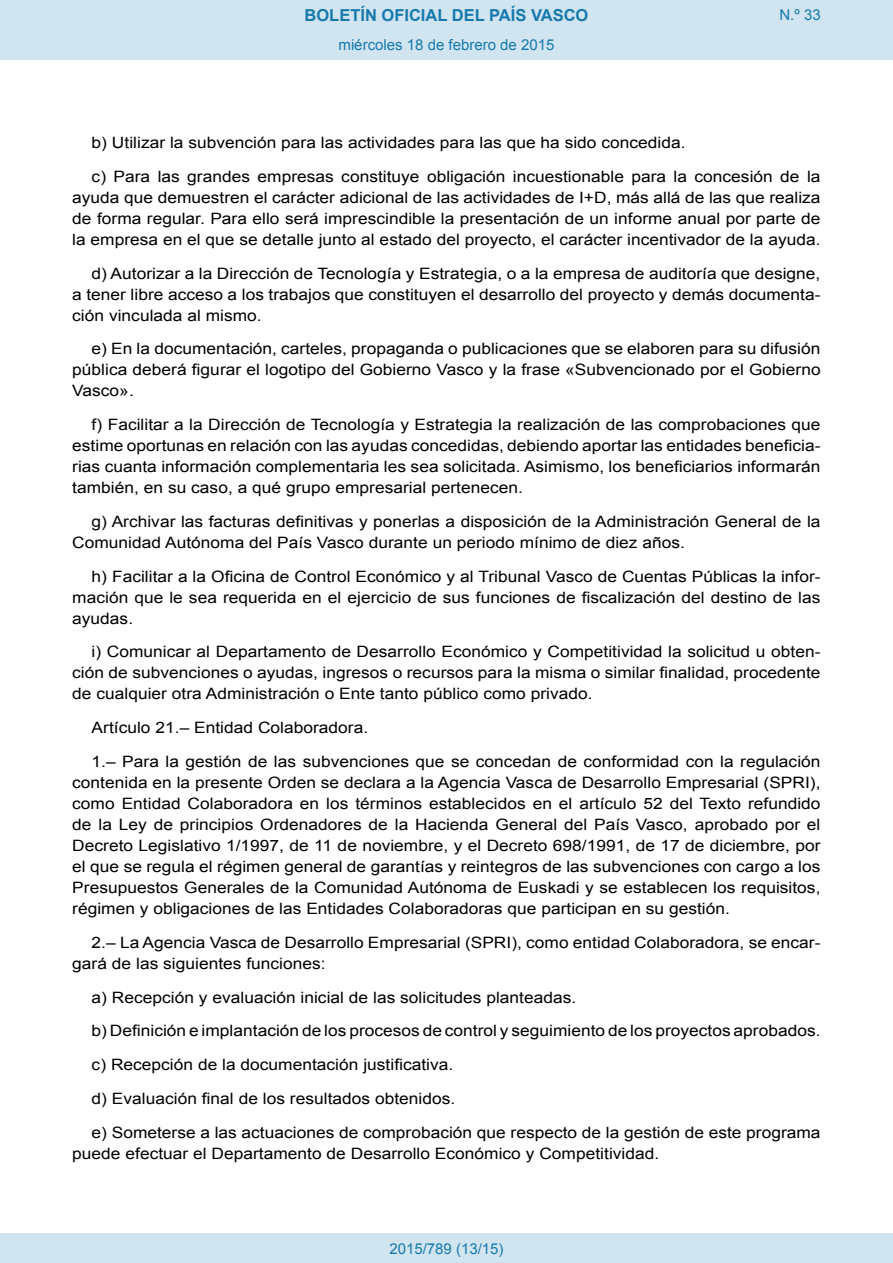
<style>
.page{position:relative;width:893px;height:1263px;background:#fff}
.page>*{position:absolute;margin:0;border:0;box-sizing:border-box;transform-origin:0 0}
.t1{font:700 16.5px "Arial";color:#1879ad}
.BOPVDetalle{font:15.6px/21px "Arial";color:#000;text-align:justify;scale:1.11 1}
.Paginacion_Centro{font:15px "Arial";color:#1879ad}
</style>
<div class="page">
<div style="left:0;top:0;width:893px;height:60px;background:#d0e5f0"></div>
<div style="left:0;top:1233px;width:893px;height:30px;background:#d0e5f0"></div>
<p class="t1" style="left:305px;top:4px;width:285px">BOLETÍN OFICIAL DEL PAÍS VASCO</p>
<p class="Paginacion_Centro" style="left:338px;top:35px;width:217px">miércoles 18 de febrero de 2015</p>
<p class="Paginacion_Centro" style="left:779px;top:5px;width:43px">N.º 33</p>
<p class="BOPVDetalle" style="left:92px;top:132px;width:537px">b) Utilizar la subvención para las actividades para las que ha sido concedida.</p>
<p class="BOPVDetalle" style="left:72px;top:166px;width:676px;text-indent:19px">c) Para las grandes empresas constituye obligación incuestionable para la concesión de la ayuda que demuestren el carácter adicional de las actividades de I+D, más allá de las que realiza de forma regular. Para ello será imprescindible la presentación de un informe anual por parte de la empresa en el que se detalle junto al estado del proyecto, el carácter incentivador de la ayuda.</p>
<p class="BOPVDetalle" style="left:72px;top:263px;width:676px;text-indent:19px">d) Autorizar a la Dirección de Tecnología y Estrategia, o a la empresa de auditoría que designe, a tener libre acceso a los trabajos que constituyen el desarrollo del proyecto y demás documenta&shy;ción vinculada al mismo.</p>
<p class="BOPVDetalle" style="left:72px;top:339px;width:676px;text-indent:19px">e) En la documentación, carteles, propaganda o publicaciones que se elaboren para su difusión pública deberá figurar el logotipo del Gobierno Vasco y la frase «Subvencionado por el Gobierno Vasco».</p>
<p class="BOPVDetalle" style="left:72px;top:414px;width:676px;text-indent:19px">f) Facilitar a la Dirección de Tecnología y Estrategia la realización de las comprobaciones que estime oportunas en relación con las ayudas concedidas, debiendo aportar las entidades beneficia&shy;rias cuanta información complementaria les sea solicitada. Asimismo, los beneficiarios informarán también, en su caso, a qué grupo empresarial pertenecen.</p>
<p class="BOPVDetalle" style="left:72px;top:511px;width:676px;text-indent:19px">g) Archivar las facturas definitivas y ponerlas a disposición de la Administración General de la<br>Comunidad Autónoma del País Vasco durante un periodo mínimo de diez años.</p>
<p class="BOPVDetalle" style="left:72px;top:566px;width:676px;text-indent:19px">h) Facilitar a la Oficina de Control Económico y al Tribunal Vasco de Cuentas Públicas la infor&shy;mación que le sea requerida en el ejercicio de sus funciones de fiscalización del destino de las ayudas.</p>
<p class="BOPVDetalle" style="left:72px;top:642px;width:676px;text-indent:19px">i) Comunicar al Departamento de Desarrollo Económico y Competitividad la solicitud u obten&shy;ción de subvenciones o ayudas, ingresos o recursos para la misma o similar finalidad, procedente de cualquier otra Administración o Ente tanto público como privado.</p>
<p class="BOPVDetalle" style="left:92px;top:717px;width:251px">Artículo 21.– Entidad Colaboradora.</p>
<p class="BOPVDetalle" style="left:72px;top:751px;width:676px;text-indent:19px">1.– Para la gestión de las subvenciones que se concedan de conformidad con la regulación contenida en la presente Orden se declara a la Agencia Vasca de Desarrollo Empresarial (SPRI), como Entidad Colaboradora en los términos establecidos en el artículo 52 del Texto refundido de la Ley de principios Ordenadores de la Hacienda General del País Vasco, aprobado por el Decreto Legislativo 1/1997, de 11 de noviembre, y el Decreto 698/1991, de 17 de diciembre, por el que se regula el régimen general de garantías y reintegros de las subvenciones con cargo a los Presupuestos Generales de la Comunidad Autónoma de Euskadi y se establecen los requisitos, régimen y obligaciones de las Entidades Colaboradoras que participan en su gestión.</p>
<p class="BOPVDetalle" style="left:72px;top:932px;width:676px;text-indent:19px">2.– La Agencia Vasca de Desarrollo Empresarial (SPRI), como entidad Colaboradora, se encar&shy;gará de las siguientes funciones:</p>
<p class="BOPVDetalle" style="left:92px;top:987px;width:438px">a) Recepción y evaluación inicial de las solicitudes planteadas.</p>
<p class="BOPVDetalle" style="left:92px;top:1020px;width:658px">b) Definición e implantación de los procesos de control y seguimiento de los proyectos aprobados.</p>
<p class="BOPVDetalle" style="left:92px;top:1054px;width:327px">c) Recepción de la documentación justificativa.</p>
<p class="BOPVDetalle" style="left:92px;top:1088px;width:329px">d) Evaluación final de los resultados obtenidos.</p>
<p class="BOPVDetalle" style="left:72px;top:1122px;width:676px;text-indent:19px">e) Someterse a las actuaciones de comprobación que respecto de la gestión de este programa puede efectuar el Departamento de Desarrollo Económico y Competitividad.</p>
<p class="Paginacion_Centro" style="left:389px;top:1238px;width:116px">2015/789 (13/15)</p>
</div>
